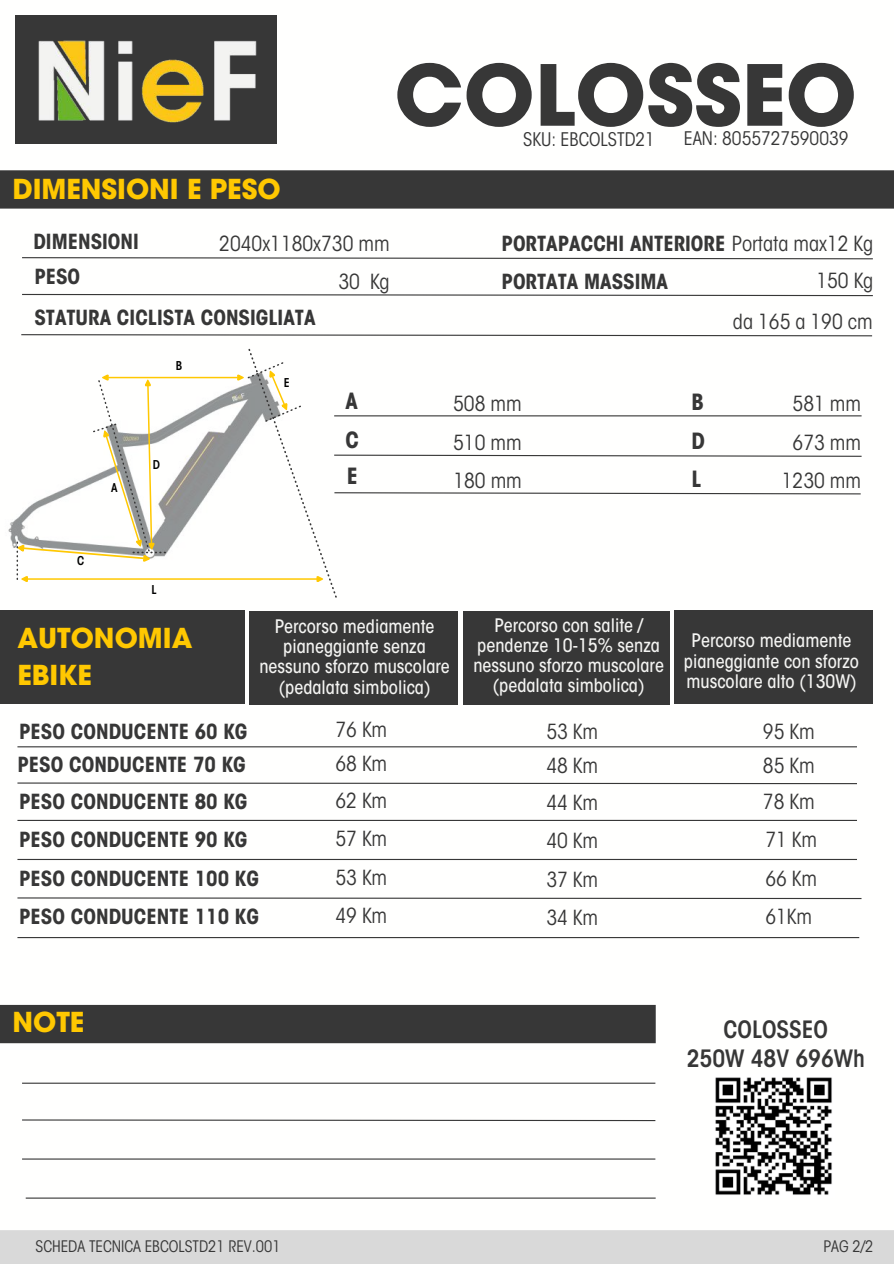
<style>
.page{position:relative;width:894px;height:1264px;background:#fff}
.page>*{position:absolute;margin:0;border:0;box-sizing:border-box;transform-origin:0 0}
.t1{font:700 83.25px "ITC Avant Garde Std";color:#373737}
.t2{font:700 27.3px/37.2px "ITC Avant Garde Std";color:#ffc801}
.t3{font:600 condensed 23.7px/28.2px "ITC Avant Garde Std";color:#373737;text-align:center}
.t4{font:700 condensed 22.2px "ITC Avant Garde Std";color:#373737}
.t5{font:700 condensed 20.7px/38px "ITC Avant Garde Std";color:#373737}
.t6{font:condensed 20.7px/37.7px "ITC Avant Garde Std";color:#373737}
.t7{font:condensed 18.6px "ITC Avant Garde Std";color:#373737}
.t8{font:500 condensed 18.45px/20.2px "ITC Avant Garde Std";color:#f4f4f2;text-align:center}
.t9{font:condensed 15.75px "ITC Avant Garde Std";color:#373737}
.t10{font:600 condensed 12.15px "ITC Avant Garde Std";color:#000}
.s1{font-weight:400}
</style>
<div class="page">
<div style="left:0;top:170px;width:893px;height:39px;background:#373737"></div>
<svg style="left:22px;top:257px;width:851px;height:3px"></svg>
<svg style="left:22px;top:293px;width:851px;height:4px"></svg>
<div style="left:0;top:1230px;width:893px;height:33px;background:#d9d9d9"></div>
<svg style="left:21px;top:334px;width:852px;height:3px"></svg>
<div style="left:0;top:610px;width:244px;height:94px;background:#373737"></div>
<hr style="left:17px;top:746px;width:839px;height:1px;background:#373737">
<svg style="left:17px;top:782px;width:840px;height:2px;background:#909090"></svg>
<div style="left:249px;top:611px;width:208px;height:94px;background:#373737"></div>
<div style="left:463px;top:611px;width:206px;height:94px;background:#373737"></div>
<div style="left:674px;top:610px;width:198px;height:94px;background:#373737"></div>
<hr style="left:17px;top:819px;width:839px;height:2px;background:#373737">
<hr style="left:17px;top:858px;width:839px;height:2px;background:#373737">
<svg style="left:17px;top:897px;width:845px;height:2px;background:#8e8e8e"></svg>
<hr style="left:17px;top:937px;width:842px;height:1px;background:#373737">
<hr style="left:22px;top:1082px;width:633px;height:1px;background:#373737">
<svg style="left:22px;top:1119px;width:634px;height:2px"></svg>
<hr style="left:26px;top:1197px;width:629px;height:1px;background:#373737">
<div style="left:0;top:1004px;width:655px;height:39px;background:#373737"></div>
<div style="left:15px;top:16px;width:261px;height:128px;background:#373737"></div>
<img style="left:22px;top:15px;width:247px;height:108px">
<img style="left:8px;top:378px;width:227px;height:176px">
<hr style="left:27px;top:578px;width:290px;height:2px;background:#ffc801">
<hr style="left:108px;top:376px;width:130px;height:2px;background:#ffc801">
<svg style="left:235px;top:348px;width:627px;height:250px"></svg>
<svg style="left:14px;top:374px;width:152px;height:208px"></svg>
<img style="left:715px;top:1077px;width:117px;height:118px">
<hr style="left:22px;top:1158px;width:633px;height:1px;background:#373737">
<h1 class="t1" style="left:394px;top:64px;width:464px">COLOSSEO</h1>
<p class="t7" style="left:523px;top:133px;width:133px">SKU: EBCOLSTD21</p>
<p class="t7" style="left:683px;top:132px;width:166px">EAN: 8055727590039</p>
<h2 class="t2" style="left:12px;top:174px;width:269px">DIMENSIONI E PESO</h2>
<p class="t5" style="left:33px;top:225px;width:107px">DIMENSIONI</p>
<p class="t6" style="left:219px;top:227px;width:172px">2040x1180x730 mm</p>
<p class="t5" style="left:501px;top:227px;width:373px">PORTAPACCHI ANTERIORE <span class="s1">Portata max12 Kg</span></p>
<p class="t5" style="left:34px;top:260px;width:47px">PESO</p>
<p class="t5" style="left:34px;top:301px;width:282px">STATURA CICLISTA CONSIGLIATA</p>
<p class="t10" style="left:111px;top:482px;width:8px">A</p>
<p class="t10" style="left:176px;top:361px;width:8px">B</p>
<p class="t10" style="left:153px;top:460px;width:9px">D</p>
<p class="t10" style="left:284px;top:378px;width:7px">E</p>
<p class="t6" style="left:338px;top:265px;width:53px">30 Kg</p>
<p class="t5" style="left:501px;top:265px;width:168px">PORTATA MASSIMA</p>
<p class="t6" style="left:816px;top:264px;width:58px">150 Kg</p>
<p class="t6" style="left:732px;top:305px;width:141px">da 165 a 190 cm</p>
<p class="t4" style="left:345px;top:392px;width:14px">A</p>
<p class="t6" style="left:453px;top:387px;width:70px">508 mm</p>
<p class="t4" style="left:691px;top:394px;width:14px">B</p>
<p class="t6" style="left:792px;top:387px;width:70px">581 mm</p>
<p class="t4" style="left:691px;top:433px;width:15px">D</p>
<p class="t6" style="left:792px;top:426px;width:70px">673 mm</p>
<p class="t4" style="left:346px;top:467px;width:13px">E</p>
<p class="t4" style="left:691px;top:470px;width:11px">L</p>
<p class="t6" style="left:781px;top:464px;width:81px">1230 mm</p>
<p class="t4" style="left:345px;top:431px;width:15px">C</p>
<p class="t6" style="left:453px;top:426px;width:70px">510 mm<br>180 mm</p>
<p class="t10" style="left:77px;top:556px;width:9px">C</p>
<p class="t10" style="left:152px;top:585px;width:7px">L</p>
<p class="t8" style="left:259px;top:618px;width:192px">Percorso mediamente pianeggiante senza nessuno sforzo muscolare (pedalata simbolica)</p>
<p class="t8" style="left:473px;top:617px;width:192px">Percorso con salite / pendenze 10-15% senza nessuno sforzo muscolare (pedalata simbolica)</p>
<h2 class="t2" style="left:17px;top:622px;width:176px">AUTONOMIA<br>EBIKE</h2>
<p class="t5" style="left:19px;top:715px;width:230px">PESO CONDUCENTE 60 KG</p>
<p class="t6" style="left:335px;top:713px;width:53px">76 Km</p>
<p class="t8" style="left:683px;top:633px;width:177px">Percorso mediamente pianeggiante con sforzo muscolare alto (130W)</p>
<p class="t6" style="left:546px;top:715px;width:53px">53 Km</p>
<p class="t6" style="left:762px;top:714px;width:53px">95 Km</p>
<p class="t5" style="left:17px;top:748px;width:243px">PESO CONDUCENTE 70 KG<br>PESO CONDUCENTE 80 KG<br>PESO CONDUCENTE 90 KG<br>PESO CONDUCENTE 100 KG<br>PESO CONDUCENTE 110 KG</p>
<h2 class="t2" style="left:12px;top:1007px;width:73px">NOTE</h2>
<p class="t6" style="left:335px;top:747px;width:53px">68 Km</p>
<p class="t6" style="left:546px;top:749px;width:53px">48 Km</p>
<p class="t6" style="left:762px;top:748px;width:53px">85 Km</p>
<p class="t6" style="left:335px;top:784px;width:53px">62 Km</p>
<p class="t6" style="left:546px;top:786px;width:53px">44 Km</p>
<p class="t6" style="left:762px;top:785px;width:53px">78 Km</p>
<p class="t6" style="left:335px;top:822px;width:53px">57 Km</p>
<p class="t6" style="left:546px;top:824px;width:53px">40 Km</p>
<p class="t6" style="left:765px;top:823px;width:53px">71 Km</p>
<p class="t6" style="left:335px;top:861px;width:53px">53 Km</p>
<p class="t6" style="left:546px;top:863px;width:53px">37 Km</p>
<p class="t6" style="left:765px;top:862px;width:53px">66 Km</p>
<p class="t6" style="left:335px;top:899px;width:53px">49 Km</p>
<p class="t6" style="left:546px;top:901px;width:53px">34 Km</p>
<p class="t6" style="left:765px;top:900px;width:48px">61Km</p>
<p class="t3" style="left:686px;top:1018px;width:180px">COLOSSEO<br>250W 48V 696Wh</p>
<p class="t9" style="left:36px;top:1239px;width:246px">SCHEDA TECNICA EBCOLSTD21 REV.001</p>
<p class="t9" style="left:823px;top:1239px;width:51px">PAG 2/2</p>
</div>
